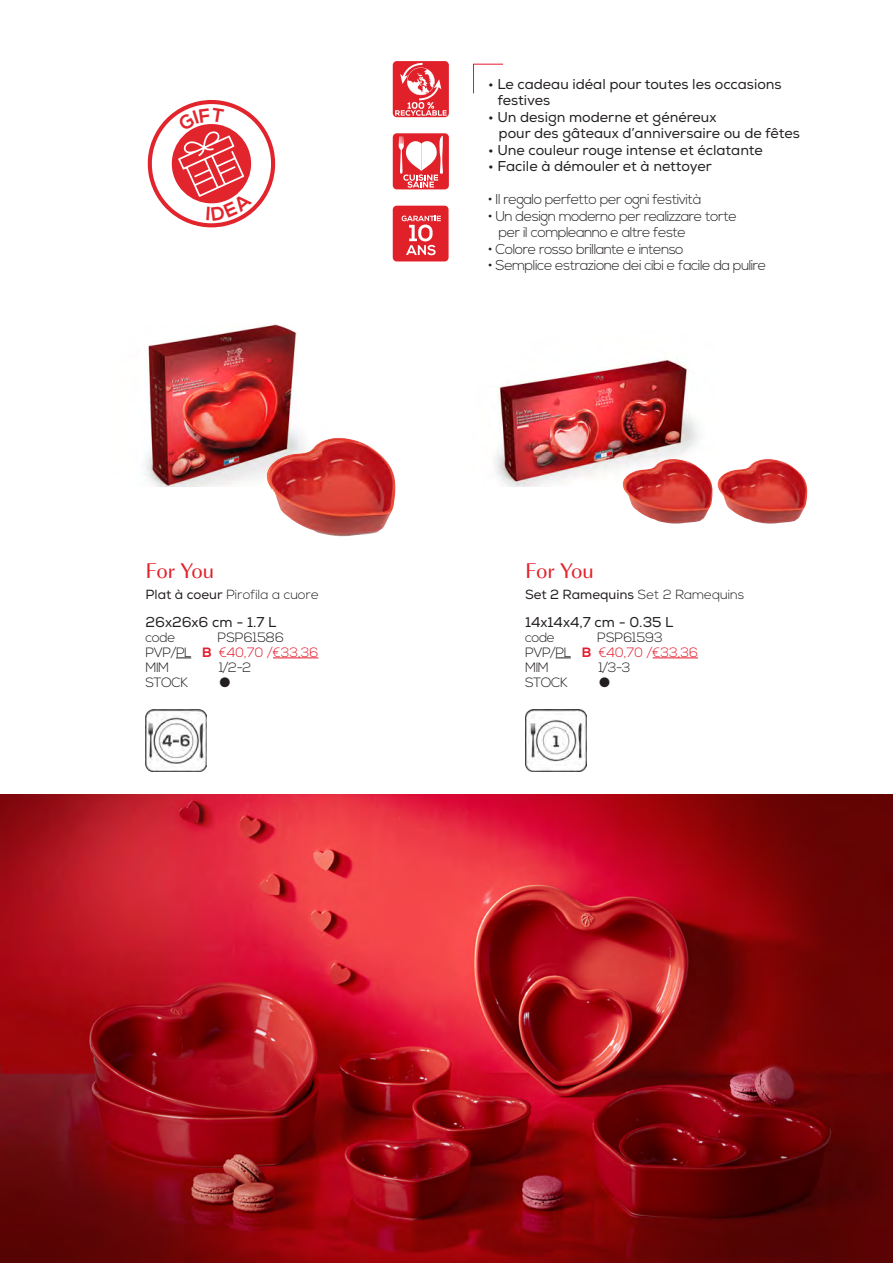
<style>
.page{position:relative;width:893px;height:1263px;background:#fff}
.page>*{position:absolute;margin:0;border:0;box-sizing:border-box;transform-origin:0 0}
.Aligner_sur_la_droit{font:22.05px "Imperial URW";letter-spacing:-.005em;color:#e1212a}
._7__Aligner_sur_la_d{font:14.25px/16.5px "Nexa";color:#231f20}
.t1{font:300 14.25px "Nexa";letter-spacing:-.04em;color:#231f20}
._7__Aligner_sur_la_d-2{font:300 13.5px "Nexa";color:#e41b2c}
._7__Aligner_sur_la_d-3{font:300 13.5px "Nexa";letter-spacing:-.03em;color:#231f20}
._7__Aligner_sur_la_d-4{font:300 13.5px "Nexa";color:#231f20}
._7__Aligner_sur_la_d-5{font:13.5px "Segoe UI Symbol";color:#231f20}
.t2{font:13.2px "Nexa";color:#231f20}
.t3{font:300 13.2px "Nexa";color:#231f20}
.s1{font-weight:400}
.s2{color:#231f20}
.s3{font-weight:700}
.s4{font-weight:300}
</style>
<div class="page">
<svg style="left:473px;top:65px;width:1px;height:28px"></svg>
<hr style="left:473px;top:64px;width:30px;height:1px;background:#e41b2c">
<img style="left:146px;top:710px;width:61px;height:61px">
<img style="left:525px;top:710px;width:61px;height:61px">
<svg style="left:392px;top:205px;width:57px;height:57px;background:#e64850"></svg>
<svg style="left:392px;top:133px;width:57px;height:57px"></svg>
<svg style="left:392px;top:61px;width:57px;height:57px;background:#e8565d"></svg>
<svg style="left:176px;top:657px;width:15px;height:1px"></svg>
<hr style="left:273px;top:657px;width:45px;height:1px;background:#e41b2c">
<svg style="left:556px;top:657px;width:15px;height:1px"></svg>
<hr style="left:653px;top:657px;width:45px;height:1px;background:#e41b2c">
<img style="left:144px;top:324px;width:156px;height:163px">
<img style="left:267px;top:438px;width:128px;height:98px">
<img style="left:494px;top:357px;width:205px;height:130px">
<img style="left:717px;top:459px;width:90px;height:65px">
<img style="left:622px;top:459px;width:91px;height:65px">
<img style="left:0;top:794px;width:893px;height:469px">
<svg style="left:147px;top:100px;width:129px;height:127px"></svg>
<p class="Aligner_sur_la_droit" style="left:146px;top:555px;width:70px">For You</p>
<p class="t3" style="left:146px;top:587px;width:175px"><span class="s1">Plat à coeur</span> Pirofila a cuore</p>
<p class="_7__Aligner_sur_la_d" style="left:146px;top:614px;width:132px">26x26x6 cm - 1.7 L</p>
<p class="_7__Aligner_sur_la_d-3" style="left:146px;top:629px;width:31px">code</p>
<p class="_7__Aligner_sur_la_d-4" style="left:218px;top:629px;width:68px">PSP61586</p>
<p class="_7__Aligner_sur_la_d-2" style="left:146px;top:644px;width:174px"><span class="s2">PVP/PL</span> <span class="s3">B</span> €40,70 /€33,36</p>
<p class="_7__Aligner_sur_la_d-3" style="left:146px;top:659px;width:25px">MIM</p>
<p class="_7__Aligner_sur_la_d-3" style="left:219px;top:659px;width:34px">1/2-2</p>
<p class="_7__Aligner_sur_la_d-3" style="left:146px;top:674px;width:44px">STOCK</p>
<p class="_7__Aligner_sur_la_d-5" style="left:219px;top:674px;width:13px">●</p>
<p class="_7__Aligner_sur_la_d" style="left:497px;top:76px;width:286px;text-indent:-9px">• Le cadeau idéal pour toutes les occasions festives</p>
<p class="_7__Aligner_sur_la_d" style="left:488px;top:109px;width:230px">• Un design moderne et généreux</p>
<p class="_7__Aligner_sur_la_d" style="left:499px;top:125px;width:303px">pour des gâteaux d’anniversaire ou de fêtes</p>
<p class="_7__Aligner_sur_la_d" style="left:488px;top:142px;width:276px">• Une couleur rouge intense et éclatante</p>
<p class="_7__Aligner_sur_la_d" style="left:488px;top:158px;width:225px">• Facile à démouler et à nettoyer</p>
<p class="t1" style="left:488px;top:191px;width:215px">• Il regalo perfetto per ogni festività</p>
<p class="t1" style="left:488px;top:207px;width:250px">• Un design moderno per realizzare torte</p>
<p class="t1" style="left:499px;top:224px;width:189px">per il compleanno e altre feste</p>
<p class="t1" style="left:488px;top:240px;width:197px">• Colore rosso brillante e intenso</p>
<p class="t1" style="left:488px;top:257px;width:280px">• Semplice estrazione dei cibi e facile da pulire</p>
<p class="Aligner_sur_la_droit" style="left:525px;top:555px;width:70px">For You</p>
<p class="t2" style="left:525px;top:586px;width:221px">Set 2 Ramequins <span class="s4">Set 2 Ramequins</span></p>
<p class="_7__Aligner_sur_la_d" style="left:525px;top:614px;width:150px">14x14x4,7 cm - 0.35 L</p>
<p class="_7__Aligner_sur_la_d-3" style="left:525px;top:629px;width:31px">code</p>
<p class="_7__Aligner_sur_la_d-4" style="left:597px;top:629px;width:67px">PSP61593</p>
<p class="_7__Aligner_sur_la_d-2" style="left:525px;top:644px;width:174px"><span class="s2">PVP/PL</span> <span class="s3">B</span> €40,70 /€33,36</p>
<p class="_7__Aligner_sur_la_d-3" style="left:525px;top:659px;width:25px">MIM</p>
<p class="_7__Aligner_sur_la_d-3" style="left:599px;top:659px;width:33px">1/3-3</p>
<p class="_7__Aligner_sur_la_d-3" style="left:525px;top:674px;width:44px">STOCK</p>
<p class="_7__Aligner_sur_la_d-5" style="left:599px;top:674px;width:13px">●</p>
</div>
